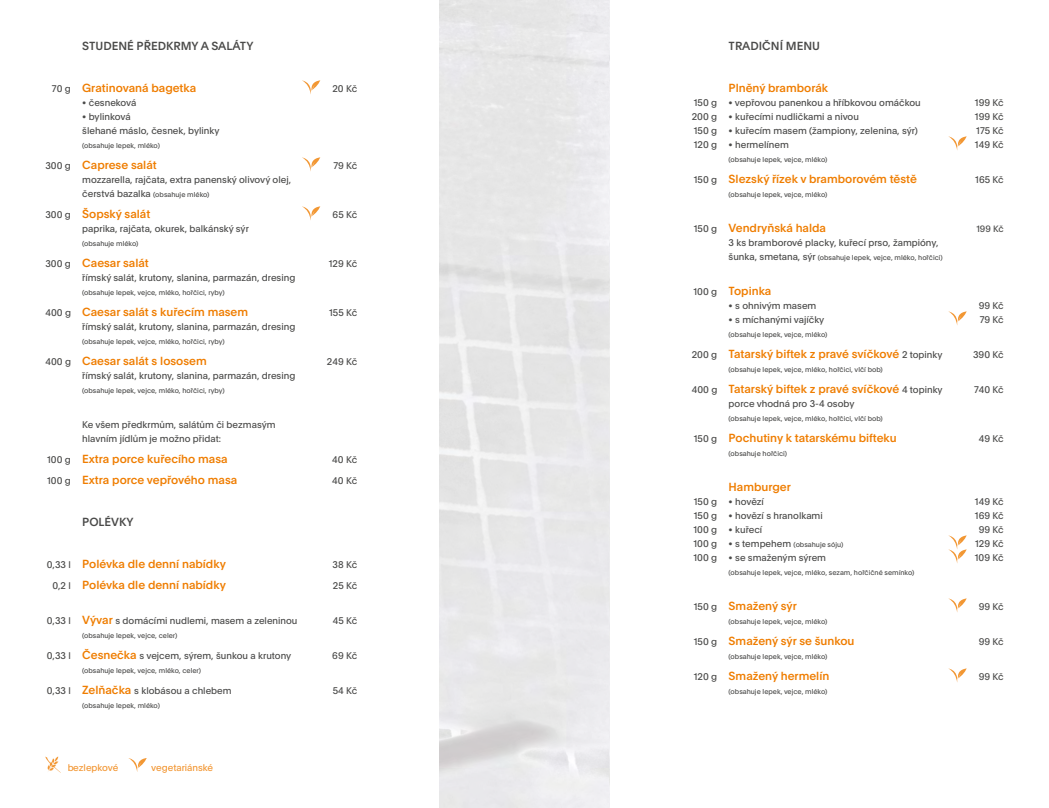
<style>
.page{position:relative;width:1049px;height:808px;background:#fff}
.page>*{position:absolute;margin:0;border:0;box-sizing:border-box;transform-origin:0 0}
.t1{font:500 11.5px "Plain";color:#ef7d00}
.t2{font:500 11.5px "Plain";color:#4a4a49}
.t3{font:9.5px/14px "Plain";color:#4a4a49}
.t4{font:9.5px "Plain";color:#ef7d00}
.t5{font:9px "Plain";color:#4a4a49}
.t6{font:7px "Plain";color:#4a4a49}
.s1{font-weight:400;font-size:9.5px;color:#4a4a49}
.s2{font-size:9.5px}
.s3{font-weight:500;font-size:11.5px;color:#ef7d00}
.s4{font-size:7px}
</style>
<div class="page">
<svg style="left:128px;top:758px;width:19px;height:14px"></svg>
<svg style="left:45px;top:756px;width:16px;height:17px"></svg>
<svg style="left:302px;top:80px;width:18px;height:14px"></svg>
<svg style="left:302px;top:157px;width:18px;height:14px"></svg>
<svg style="left:302px;top:206px;width:18px;height:14px"></svg>
<svg style="left:948px;top:598px;width:19px;height:14px"></svg>
<svg style="left:948px;top:668px;width:19px;height:14px"></svg>
<svg style="left:948px;top:535px;width:19px;height:28px"></svg>
<svg style="left:948px;top:136px;width:19px;height:14px"></svg>
<svg style="left:948px;top:311px;width:19px;height:14px"></svg>
<p class="t2" style="left:82px;top:37px;width:173px">STUDENÉ PŘEDKRMY A SALÁTY</p>
<p class="t1" style="left:52px;top:79px;width:146px"><span class="s1">70 g</span> Gratinovaná bagetka</p>
<p class="t3" style="left:332px;top:81px;width:26px">20 Kč</p>
<p class="t3" style="left:82px;top:95px;width:56px">• česneková</p>
<p class="t3" style="left:82px;top:109px;width:139px">• bylinková<br>šlehané máslo, česnek, bylinky</p>
<p class="t6" style="left:82px;top:140px;width:79px">(obsahuje lepek, mléko)</p>
<p class="t1" style="left:45px;top:156px;width:113px"><span class="s1">300 g</span> Caprese salát</p>
<p class="t3" style="left:333px;top:158px;width:25px">79 Kč</p>
<p class="t3" style="left:82px;top:172px;width:210px">mozzarella, rajčata, extra panenský olivový olej,</p>
<p class="t6" style="left:82px;top:189px;width:129px"><span class="s2">čerstvá bazalka</span> (obsahuje mléko)</p>
<p class="t1" style="left:45px;top:205px;width:107px"><span class="s1">300 g</span> Šopský salát</p>
<p class="t3" style="left:333px;top:207px;width:26px">65 Kč</p>
<p class="t3" style="left:82px;top:221px;width:168px">paprika, rajčata, okurek, balkánský sýr</p>
<p class="t6" style="left:82px;top:238px;width:58px">(obsahuje mléko)</p>
<p class="t1" style="left:45px;top:254px;width:105px"><span class="s1">300 g</span> Caesar salát</p>
<p class="t3" style="left:329px;top:256px;width:30px">129 Kč</p>
<p class="t3" style="left:82px;top:270px;width:215px">římský salát, krutony, slanina, parmazán, dresing</p>
<p class="t6" style="left:82px;top:287px;width:144px">(obsahuje lepek, vejce, mléko, hořčici, ryby)</p>
<p class="t1" style="left:45px;top:303px;width:204px"><span class="s1">400 g</span> Caesar salát s kuřecím masem</p>
<p class="t3" style="left:329px;top:305px;width:30px">155 Kč</p>
<p class="t3" style="left:82px;top:319px;width:215px">římský salát, krutony, slanina, parmazán, dresing</p>
<p class="t6" style="left:82px;top:336px;width:144px">(obsahuje lepek, vejce, mléko, hořčici, ryby)</p>
<p class="t1" style="left:45px;top:352px;width:163px"><span class="s1">400 g</span> Caesar salát s lososem</p>
<p class="t3" style="left:327px;top:354px;width:32px">249 Kč</p>
<p class="t3" style="left:82px;top:368px;width:215px">římský salát, krutony, slanina, parmazán, dresing</p>
<p class="t6" style="left:82px;top:385px;width:144px">(obsahuje lepek, vejce, mléko, hořčici, ryby)</p>
<p class="t3" style="left:82px;top:417px;width:195px">Ke všem předkrmům, salátům či bezmasým hlavním jídlům je možno přidat:</p>
<p class="t1" style="left:47px;top:450px;width:182px"><span class="s1">100 g</span> Extra porce kuřecího masa</p>
<p class="t3" style="left:332px;top:452px;width:26px">40 Kč</p>
<p class="t1" style="left:47px;top:471px;width:192px"><span class="s1">100 g</span> Extra porce vepřového masa</p>
<p class="t3" style="left:332px;top:473px;width:26px">40 Kč</p>
<p class="t2" style="left:82px;top:513px;width:53px">POLÉVKY</p>
<p class="t1" style="left:47px;top:555px;width:181px"><span class="s1">0,33 l</span> Polévka dle denní nabídky</p>
<p class="t3" style="left:333px;top:557px;width:26px">38 Kč</p>
<p class="t1" style="left:52px;top:576px;width:175px"><span class="s1">0,2 l</span> Polévka dle denní nabídky</p>
<p class="t3" style="left:333px;top:578px;width:26px">25 Kč</p>
<p class="t3" style="left:47px;top:613px;width:252px">0,33 l <span class="s3">Vývar</span> s domácími nudlemi, masem a zeleninou</p>
<p class="t3" style="left:333px;top:613px;width:26px">45 Kč</p>
<p class="t6" style="left:82px;top:630px;width:97px">(obsahuje lepek, vejce, celer)</p>
<p class="t3" style="left:47px;top:648px;width:246px">0,33 l <span class="s3">Česnečka</span> s vejcem, sýrem, šunkou a krutony</p>
<p class="t3" style="left:332px;top:648px;width:26px">69 Kč</p>
<p class="t6" style="left:82px;top:665px;width:120px">(obsahuje lepek, vejce, mléko, celer)</p>
<p class="t3" style="left:47px;top:683px;width:186px">0,33 l <span class="s3">Zelňačka</span> s klobásou a chlebem</p>
<p class="t3" style="left:333px;top:683px;width:26px">54 Kč</p>
<p class="t6" style="left:82px;top:700px;width:79px">(obsahuje lepek, mléko)</p>
<p class="t4" style="left:67px;top:760px;width:53px">bezlepkové</p>
<p class="t4" style="left:151px;top:760px;width:63px">vegetariánské</p>
<p class="t2" style="left:728px;top:37px;width:93px">TRADIČNÍ MENU</p>
<p class="t1" style="left:728px;top:79px;width:101px">Plněný bramborák</p>
<p class="t3" style="left:694px;top:95px;width:228px">150 g • vepřovou panenkou a hříbkovou omáčkou</p>
<p class="t3" style="left:975px;top:95px;width:30px">199 Kč</p>
<p class="t3" style="left:692px;top:109px;width:169px">200 g • kuřecími nudličkami a nivou</p>
<p class="t3" style="left:975px;top:109px;width:30px">199 Kč</p>
<p class="t3" style="left:694px;top:123px;width:226px">150 g • kuřecím masem (žampiony, zelenina, sýr)</p>
<p class="t3" style="left:976px;top:123px;width:29px">175 Kč</p>
<p class="t3" style="left:694px;top:137px;width:96px">120 g • hermelínem</p>
<p class="t3" style="left:975px;top:137px;width:30px">149 Kč</p>
<p class="t6" style="left:729px;top:154px;width:100px">(obsahuje lepek, vejce, mléko)</p>
<p class="t1" style="left:694px;top:170px;width:224px"><span class="s1">150 g</span> Slezský řízek v bramborovém těstě</p>
<p class="t3" style="left:975px;top:172px;width:30px">165 Kč</p>
<p class="t6" style="left:729px;top:189px;width:100px">(obsahuje lepek, vejce, mléko)</p>
<p class="t1" style="left:694px;top:219px;width:134px"><span class="s1">150 g</span> Vendryňská halda</p>
<p class="t5" style="left:976px;top:222px;width:29px">199 Kč</p>
<p class="t3" style="left:729px;top:235px;width:211px">3 ks bramborové placky, kuřecí prso, žampióny,</p>
<p class="t6" style="left:729px;top:252px;width:216px"><span class="s2">šunka, smetana, sýr</span> (obsahuje lepek, vejce, mléko, hořčici)</p>
<p class="t1" style="left:693px;top:282px;width:79px"><span class="s1">100 g</span> Topinka</p>
<p class="t3" style="left:729px;top:298px;width:89px">• s ohnivým masem</p>
<p class="t3" style="left:979px;top:298px;width:26px">99 Kč</p>
<p class="t3" style="left:729px;top:312px;width:97px">• s míchanými vajíčky</p>
<p class="t3" style="left:980px;top:312px;width:25px">79 Kč</p>
<p class="t6" style="left:729px;top:329px;width:100px">(obsahuje lepek, vejce, mléko)</p>
<p class="t1" style="left:692px;top:345px;width:252px"><span class="s1">200 g</span> Tatarský biftek z pravé svíčkové <span class="s1">2 topinky</span></p>
<p class="t3" style="left:973px;top:347px;width:32px">390 Kč</p>
<p class="t6" style="left:729px;top:364px;width:156px">(obsahuje lepek, vejce, mléko, hořčici, vlčí bob)</p>
<p class="t1" style="left:692px;top:380px;width:252px"><span class="s1">400 g</span> Tatarský biftek z pravé svíčkové <span class="s1">4 topinky</span></p>
<p class="t3" style="left:974px;top:382px;width:31px">740 Kč</p>
<p class="t3" style="left:729px;top:396px;width:127px">porce vhodná pro 3-4 osoby</p>
<p class="t6" style="left:729px;top:413px;width:156px">(obsahuje lepek, vejce, mléko, hořčici, vlčí bob)</p>
<p class="t1" style="left:694px;top:429px;width:205px"><span class="s1">150 g</span> Pochutiny k tatarskému bifteku</p>
<p class="t3" style="left:979px;top:431px;width:26px">49 Kč</p>
<p class="t6" style="left:729px;top:448px;width:60px">(obsahuje hořčici)</p>
<p class="t1" style="left:729px;top:478px;width:64px">Hamburger</p>
<p class="t3" style="left:694px;top:494px;width:72px">150 g • hovězí</p>
<p class="t3" style="left:975px;top:494px;width:30px">149 Kč</p>
<p class="t3" style="left:694px;top:508px;width:130px">150 g • hovězí s hranolkami</p>
<p class="t3" style="left:975px;top:508px;width:30px">169 Kč</p>
<p class="t3" style="left:693px;top:522px;width:70px">100 g • kuřecí</p>
<p class="t3" style="left:979px;top:522px;width:26px">99 Kč</p>
<p class="t3" style="left:693px;top:536px;width:151px">100 g • s tempehem <span class="s4">(obsahuje sóju)</span></p>
<p class="t3" style="left:975px;top:536px;width:30px">129 Kč</p>
<p class="t3" style="left:693px;top:550px;width:134px">100 g • se smaženým sýrem</p>
<p class="t3" style="left:975px;top:550px;width:30px">109 Kč</p>
<p class="t6" style="left:729px;top:567px;width:187px">(obsahuje lepek, vejce, mléko, sezam, hořčičné semínko)</p>
<p class="t1" style="left:694px;top:597px;width:104px"><span class="s1">150 g</span> Smažený sýr</p>
<p class="t3" style="left:979px;top:599px;width:26px">99 Kč</p>
<p class="t6" style="left:729px;top:616px;width:100px">(obsahuje lepek, vejce, mléko)</p>
<p class="t1" style="left:694px;top:632px;width:162px"><span class="s1">150 g</span> Smažený sýr se šunkou</p>
<p class="t3" style="left:979px;top:634px;width:26px">99 Kč</p>
<p class="t6" style="left:729px;top:651px;width:100px">(obsahuje lepek, vejce, mléko)</p>
<p class="t1" style="left:694px;top:667px;width:137px"><span class="s1">120 g</span> Smažený hermelín</p>
<p class="t3" style="left:979px;top:669px;width:26px">99 Kč</p>
<p class="t6" style="left:729px;top:686px;width:100px">(obsahuje lepek, vejce, mléko)</p>
</div>
